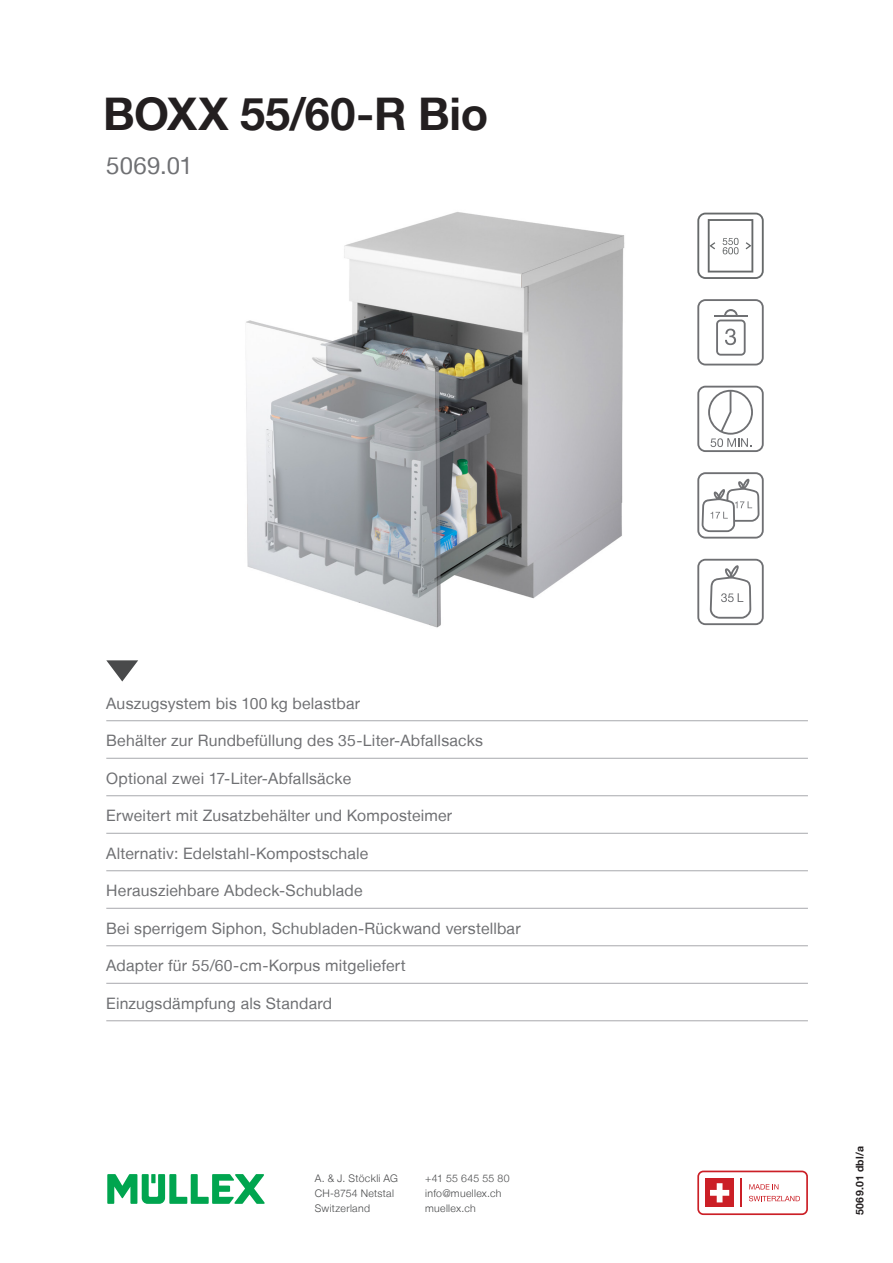
<style>
.page{position:relative;width:893px;height:1263px;background:#fff}
.page>*{position:absolute;margin:0;border:0;box-sizing:border-box;transform-origin:0 0}
.t1{font:700 45px "Helvetica Neue LT";letter-spacing:-.01em;color:#231f20}
.t2{font:24px "Helvetica Neue LT";letter-spacing:.005em;color:#6f7073}
.t3{font:15.75px "Helvetica Neue LT";letter-spacing:.015em;color:#6f7073}
.t4{font:300 10.5px/15px "Helvetica Neue LT";letter-spacing:.03em;color:#494a4b}
.t5{font:700 10.5px "Helvetica Neue LT";letter-spacing:.035em;color:#231f20}
</style>
<div class="page">
<svg style="left:107px;top:1174px;width:158px;height:30px"></svg>
<div style="left:151px;top:1174px;width:5px;height:9px;background:#00a54f"></div>
<svg style="left:749px;top:1184px;width:29px;height:5px"></svg>
<svg style="left:749px;top:1196px;width:51px;height:5px"></svg>
<div style="left:697px;top:1170px;width:111px;height:45px;border:2px solid #cb1f26;border-radius:5px"></div>
<div style="left:705px;top:1178px;width:29px;height:29px;background:#cb1f26"></div>
<svg style="left:710px;top:1183px;width:19px;height:19px"></svg>
<hr style="left:740px;top:1178px;width:2px;height:29px;background:#cb1f26">
<svg style="left:106px;top:660px;width:32px;height:21px"></svg>
<svg style="left:697px;top:299px;width:67px;height:66px"></svg>
<svg style="left:697px;top:213px;width:67px;height:66px"></svg>
<svg style="left:697px;top:386px;width:67px;height:66px"></svg>
<svg style="left:697px;top:472px;width:67px;height:67px"></svg>
<svg style="left:697px;top:559px;width:67px;height:66px"></svg>
<img style="left:246px;top:212px;width:379px;height:416px">
<hr style="left:106px;top:720px;width:702px;height:1px;background:#a8a9ad">
<hr style="left:106px;top:758px;width:702px;height:1px;background:#a8a9ad">
<hr style="left:106px;top:795px;width:702px;height:1px;background:#a8a9ad">
<hr style="left:106px;top:833px;width:702px;height:1px;background:#a8a9ad">
<hr style="left:106px;top:870px;width:702px;height:1px;background:#a8a9ad">
<hr style="left:106px;top:908px;width:702px;height:1px;background:#a8a9ad">
<hr style="left:106px;top:945px;width:702px;height:1px;background:#a8a9ad">
<hr style="left:106px;top:983px;width:702px;height:1px;background:#a8a9ad">
<hr style="left:106px;top:1020px;width:702px;height:1px;background:#a8a9ad">
<p class="t1" style="left:103px;top:86px;width:386px">BOXX 55/60-R Bio</p>
<p class="t2" style="left:106px;top:152px;width:88px">5069.01</p>
<p class="t3" style="left:106px;top:694px;width:255px">Auszugsystem bis 100 kg belastbar</p>
<p class="t3" style="left:106px;top:731px;width:378px">Behälter zur Rundbefüllung des 35-Liter-Abfallsacks</p>
<p class="t3" style="left:106px;top:769px;width:246px">Optional zwei 17-Liter-Abfallsäcke</p>
<p class="t3" style="left:106px;top:806px;width:347px">Erweitert mit Zusatzbehälter und Komposteimer</p>
<p class="t3" style="left:106px;top:844px;width:264px">Alternativ: Edelstahl-Kompostschale</p>
<p class="t3" style="left:106px;top:881px;width:258px">Herausziehbare Abdeck-Schublade</p>
<p class="t3" style="left:106px;top:919px;width:416px">Bei sperrigem Siphon, Schubladen-Rückwand verstellbar</p>
<p class="t3" style="left:106px;top:956px;width:301px">Adapter für 55/60-cm-Korpus mitgeliefert</p>
<p class="t3" style="left:106px;top:994px;width:227px">Einzugsdämpfung als Standard</p>
<p class="t4" style="left:315px;top:1170px;width:85px">A. &amp; J. Stöckli AG<br>CH-8754 Netstal<br>Switzerland</p>
<p class="t4" style="left:425px;top:1170px;width:86px">+41 55 645 55 80 info@muellex.ch muellex.ch</p>
<p class="t5" style="left:853px;top:1215px;width:71px;rotate:-90deg">5069.01 dbl/a</p>
</div>
